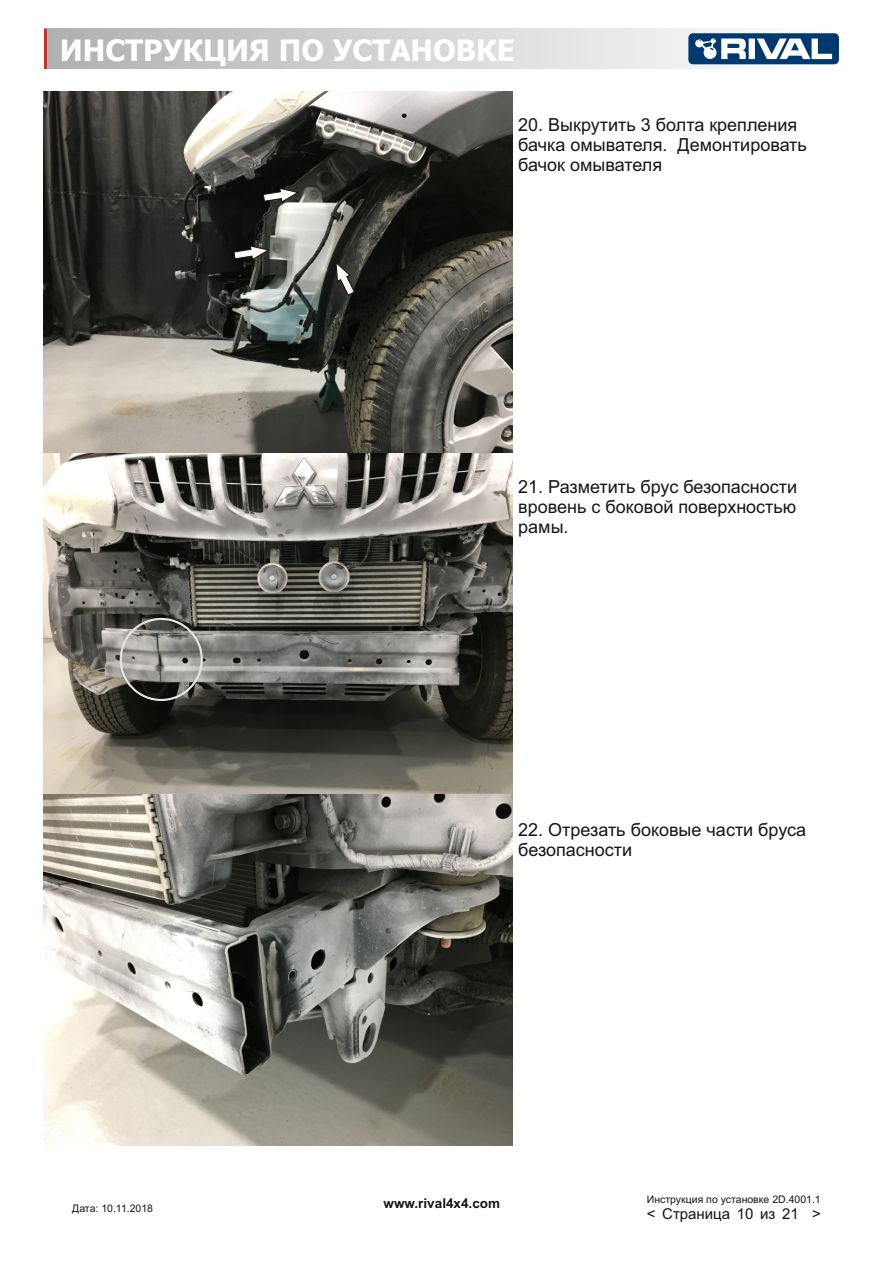
<style>
.page{position:relative;width:893px;height:1263px;background:#fff}
.page>*{position:absolute;margin:0;border:0;box-sizing:border-box;transform-origin:0 0}
.t1{font:700 32.85px "Arial";color:#fff}
.t2{font:700 29.55px "Tahoma";color:#fff}
.t3{font:18px/20.1px "Arial";color:#151616}
.t4{font:15px "Arial";color:#151616}
.t5{font:700 13.5px "Arial";color:#151616}
.t6{font:10.5px "Arial";color:#151616}
</style>
<div class="page">
<svg style="left:46px;top:29px;width:584px;height:40px;background:#cdcdce"></svg>
<hr style="left:44px;top:29px;width:2px;height:40px;background:#dd2b1c">
<svg style="left:630px;top:29px;width:209px;height:40px"></svg>
<img style="left:44px;top:92px;width:468px;height:702px">
<div style="left:120px;top:618px;width:83px;height:83px;border:2px solid #e5e5e5;border-radius:50%"></div>
<img style="left:44px;top:794px;width:468px;height:352px">
<svg style="left:335px;top:261px;width:20px;height:35px"></svg>
<svg style="left:233px;top:245px;width:38px;height:16px"></svg>
<svg style="left:262px;top:187px;width:38px;height:16px"></svg>
<h1 class="t1" style="left:69px;top:37px;width:416px">Инструкция по установке</h1>
<h2 class="t2" style="left:60px;top:38px;width:457px">ИНСТРУКЦИЯ ПО УСТАНОВКЕ</h2>
<p class="t3" style="left:518px;top:116px;width:290px">20. Выкрутить 3 болта крепления бачка омывателя. Демонтировать бачок омывателя</p>
<p class="t3" style="left:518px;top:478px;width:280px;text-align:justify">21. Разметить брус безопасности вровень с боковой поверхностью рамы.</p>
<p class="t6" style="left:72px;top:1204px;width:82px">Дата: 10.11.2018</p>
<p class="t3" style="left:518px;top:821px;width:289px">22. Отрезать боковые части бруса безопасности</p>
<p class="t5" style="left:384px;top:1198px;width:118px">www.rival4x4.com</p>
<p class="t6" style="left:647px;top:1195px;width:175px">Инструкция по установке 2D.4001.1</p>
<p class="t4" style="left:647px;top:1208px;width:175px">&lt; Страница 10 из 21 &gt;</p>
</div>
